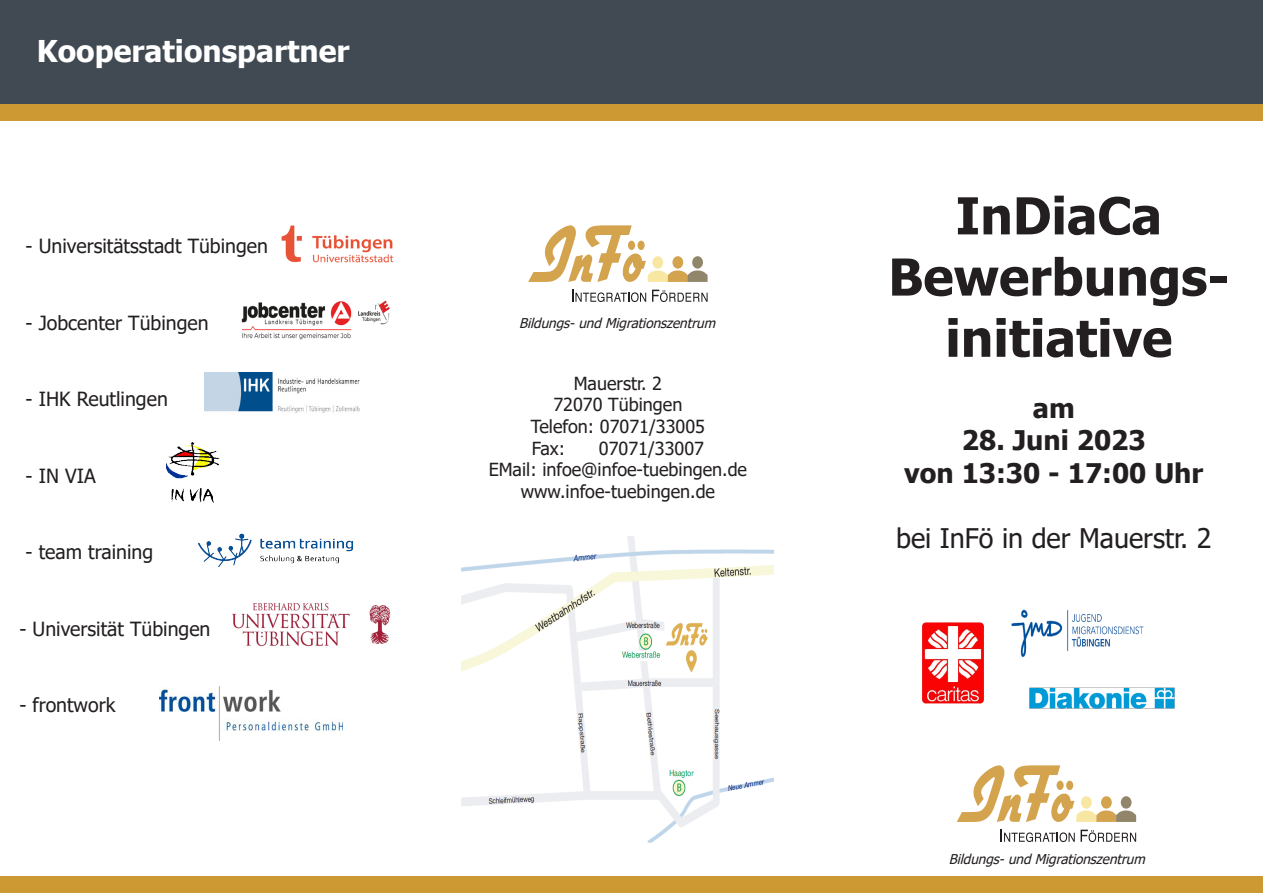
<style>
.page{position:relative;width:1263px;height:893px;background:#fff}
.page>*{position:absolute;margin:0;border:0;box-sizing:border-box;transform-origin:0 0}
.t1{font:700 51px "Tahoma";color:#231f20}
.t2{font:700 30px "Tahoma";color:#fff}
.t3{font:700 27px "Tahoma";color:#231f20}
.t4{font:27px "Tahoma";color:#231f20}
.t5{font:19.5px "Tahoma";color:#231f20}
.t6{font:18px "Tahoma";color:#231f20}
.t7{font:italic 13.5px "Tahoma";color:#231f20}
</style>
<div class="page">
<div style="left:0;top:0;width:1263px;height:104px;background:#414a52"></div>
<img style="left:461px;top:536px;width:312px;height:307px">
<img style="left:205px;top:373px;width:155px;height:40px">
<img style="left:1029px;top:687px;width:146px;height:22px">
<svg style="left:957px;top:765px;width:179px;height:57px"></svg>
<div style="left:1121px;top:796px;width:10px;height:13px;background:#91866a;border-radius:50%"></div>
<svg style="left:1000px;top:830px;width:136px;height:12px"></svg>
<svg style="left:528px;top:225px;width:180px;height:57px"></svg>
<div style="left:692px;top:256px;width:11px;height:13px;background:#91866a;border-radius:50%"></div>
<svg style="left:572px;top:290px;width:74px;height:12px"></svg>
<svg style="left:652px;top:290px;width:55px;height:12px"></svg>
<div style="left:0;top:104px;width:1263px;height:16px;background:#c93"></div>
<div style="left:0;top:877px;width:1263px;height:16px;background:#c93"></div>
<img style="left:1011px;top:609px;width:133px;height:48px">
<img style="left:282px;top:225px;width:112px;height:37px">
<img style="left:166px;top:442px;width:53px;height:60px">
<img style="left:232px;top:603px;width:159px;height:44px">
<img style="left:160px;top:687px;width:182px;height:53px">
<img style="left:922px;top:622px;width:61px;height:82px">
<img style="left:198px;top:533px;width:156px;height:34px">
<img style="left:241px;top:300px;width:149px;height:39px">
<p class="t2" style="left:37px;top:30px;width:314px">Kooperationspartner</p>
<p class="t5" style="left:26px;top:233px;width:244px">- Universitätsstadt Tübingen</p>
<p class="t5" style="left:26px;top:309px;width:185px">- Jobcenter Tübingen</p>
<p class="t5" style="left:26px;top:386px;width:144px">- IHK Reutlingen</p>
<p class="t5" style="left:26px;top:462px;width:72px">- IN VIA</p>
<p class="t5" style="left:26px;top:539px;width:129px">- team training</p>
<p class="t5" style="left:19px;top:615px;width:193px">- Universität Tübingen</p>
<p class="t5" style="left:19px;top:692px;width:97px">- frontwork</p>
<p class="t7" style="left:519px;top:314px;width:202px">Bildungs-undMigrationszentrum</p>
<p class="t6" style="left:574px;top:371px;width:90px">Mauerstr. 2</p>
<p class="t6" style="left:553px;top:393px;width:130px">72070 Tübingen</p>
<p class="t6" style="left:531px;top:414px;width:176px">Telefon: 07071/33005</p>
<p class="t6" style="left:532px;top:436px;width:35px">Fax:</p>
<p class="t6" style="left:599px;top:436px;width:107px">07071/33007</p>
<p class="t6" style="left:489px;top:458px;width:260px">EMail: infoe@infoe-tuebingen.de</p>
<p class="t6" style="left:521px;top:479px;width:196px">www.infoe-tuebingen.de</p>
<p class="t1" style="left:955px;top:180px;width:208px">InDiaCa</p>
<p class="t1" style="left:888px;top:241px;width:342px">Bewerbungs-</p>
<p class="t1" style="left:945px;top:302px;width:229px">initiative</p>
<p class="t3" style="left:1033px;top:389px;width:43px">am</p>
<p class="t3" style="left:962px;top:422px;width:185px">28. Juni 2023</p>
<p class="t3" style="left:904px;top:454px;width:300px">von 13:30 - 17:00 Uhr</p>
<p class="t4" style="left:896px;top:520px;width:317px">bei InFö in der Mauerstr. 2</p>
<p class="t7" style="left:949px;top:850px;width:202px">Bildungs-undMigrationszentrum</p>
</div>
